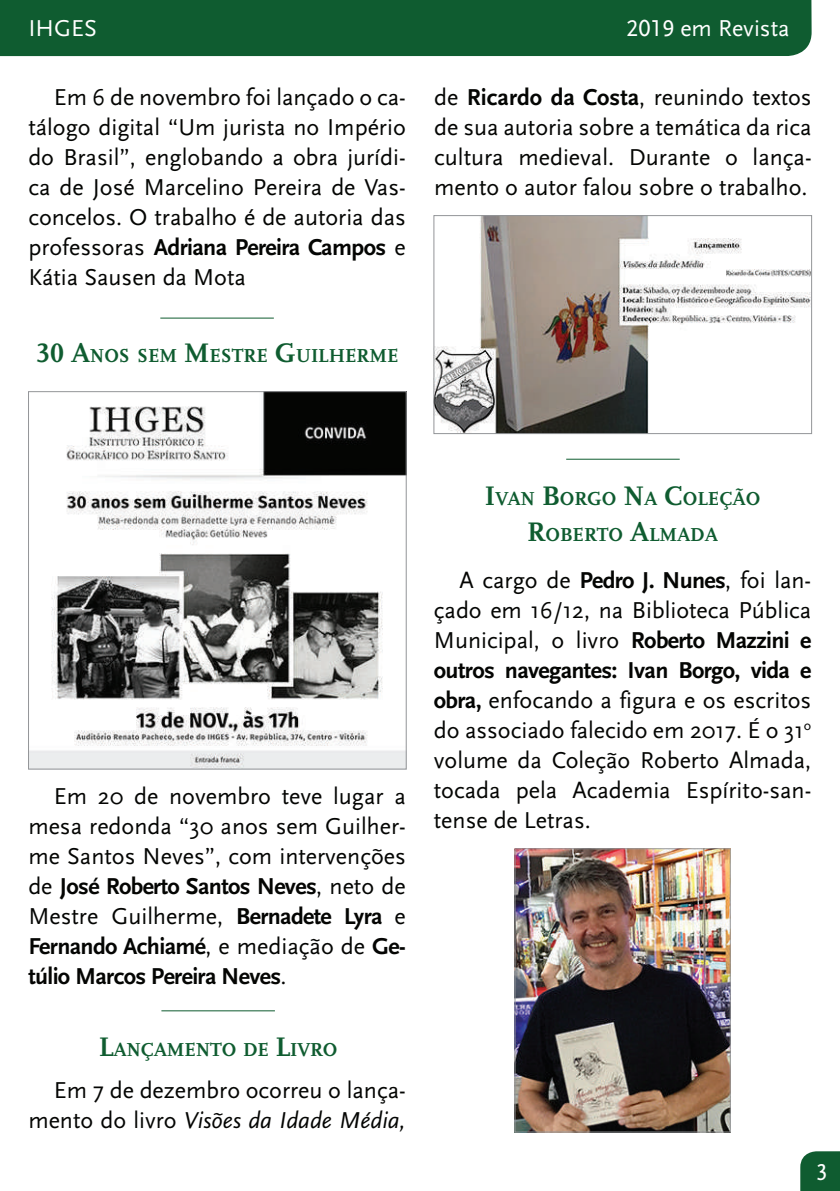
<style>
.page{position:relative;width:840px;height:1191px;background:#fff}
.page>*{position:absolute;margin:0;border:0;box-sizing:border-box;transform-origin:0 0}
.t1{font:24px/30px "Scala Sans";color:#040503;text-align:justify}
.t2{font:24px "Scala Sans";color:#fff}
.t3{font:24px "Scala Sans Caps";color:#fff}
.t4{font:700 19.6px/36px "Scala";color:#0f5c30;text-align:center}
.s1{font-family:"Scala Sans Caps"}
.s2{font-weight:700}
.s3{font-family:"Scala Caps";font-size:28px}
.s4{font-size:28px}
.s5{font-style:italic}
</style>
<div class="page">
<svg style="left:800px;top:1151px;width:39px;height:40px"></svg>
<div style="left:0;top:0;width:811px;height:56px;background:#0f5c30"></div>
<hr style="left:160px;top:317px;width:114px;height:1px;background:#0f5c30">
<hr style="left:566px;top:459px;width:113px;height:1px;background:#0f5c30">
<hr style="left:161px;top:1010px;width:114px;height:1px;background:#0f5c30">
<img style="left:30px;top:393px;width:374px;height:374px">
<div style="left:28px;top:391px;width:378px;height:378px;border:1px solid #939598"></div>
<img style="left:435px;top:217px;width:374px;height:215px">
<div style="left:433px;top:215px;width:378px;height:219px;border:1px solid #939598"></div>
<img style="left:516px;top:850px;width:212px;height:280px">
<div style="left:514px;top:848px;width:216px;height:284px;border:1px solid #939598"></div>
<p class="t2" style="left:28px;top:15px;width:70px">IHGES</p>
<p class="t2" style="left:626px;top:15px;width:165px"><span class="s1">2019</span> em Revista</p>
<p class="t1" style="left:28px;top:83px;width:379px;text-indent:26px">Em 6 de novembro foi lançado o ca&shy;tálogo digital “Um jurista no Império do Brasil”, englobando a obra jurídi&shy;ca de José Marcelino Pereira de Vas&shy;concelos. O trabalho é de autoria das professoras <span class="s2">Adriana Pereira Campos</span> e Kátia Sausen da Mota</p>
<p class="t4" style="left:36px;top:338px;width:363px"><span class="s3">30</span> <span class="s4">A</span>NOS SEM <span class="s4">M</span>ESTRE <span class="s4">G</span>UILHERME</p>
<p class="t1" style="left:434px;top:83px;width:378px">de <span class="s2">Ricardo da Costa</span>, reunindo textos de sua autoria sobre a temática da rica cultura medieval. Durante o lança&shy;mento o autor falou sobre o trabalho.</p>
<p class="t1" style="left:28px;top:781px;width:379px;text-indent:26px">Em 20 de novembro teve lugar a mesa redonda “30 anos sem Guilher&shy;me Santos Neves”, com intervenções de <span class="s2">José Roberto Santos Neves</span>, neto de Mestre Guilherme, <span class="s2">Bernadete Lyra</span> e <span class="s2">Fernando Achiamé</span>, e mediação de <span class="s2">Ge&shy;túlio Marcos Pereira Neves</span>.</p>
<p class="t4" style="left:99px;top:1031px;width:240px"><span class="s4">L</span>ANÇAMENTO DE <span class="s4">L</span>IVRO</p>
<p class="t1" style="left:28px;top:1075px;width:379px;text-align:right">Em 7 de dezembro ocorreu o lança&shy;mento do livro <span class="s5">Visões da Idade Média,</span></p>
<p class="t4" style="left:484px;top:481px;width:277px"><span class="s4">I</span>VAN <span class="s4">B</span>ORGO <span class="s4">N</span>A <span class="s4">C</span>OLEÇÃO<br><span class="s4">R</span>OBERTO <span class="s4">A</span>LMADA</p>
<p class="t1" style="left:433px;top:566px;width:379px;text-indent:26px">A cargo de <span class="s2">Pedro J. Nunes</span>, foi lan&shy;çado em 16/12, na Biblioteca Pública Municipal, o livro <span class="s2">Roberto Mazzini e outros navegantes: Ivan Borgo, vida e obra,</span> enfocando a figura e os escritos do associado falecido em 2017. É o 31<sup>o </sup>volume da Coleção Roberto Almada, tocada pela Academia Espírito-san&shy;tense de Letras.</p>
<p class="t3" style="left:815px;top:1159px;width:13px">3</p>
</div>
